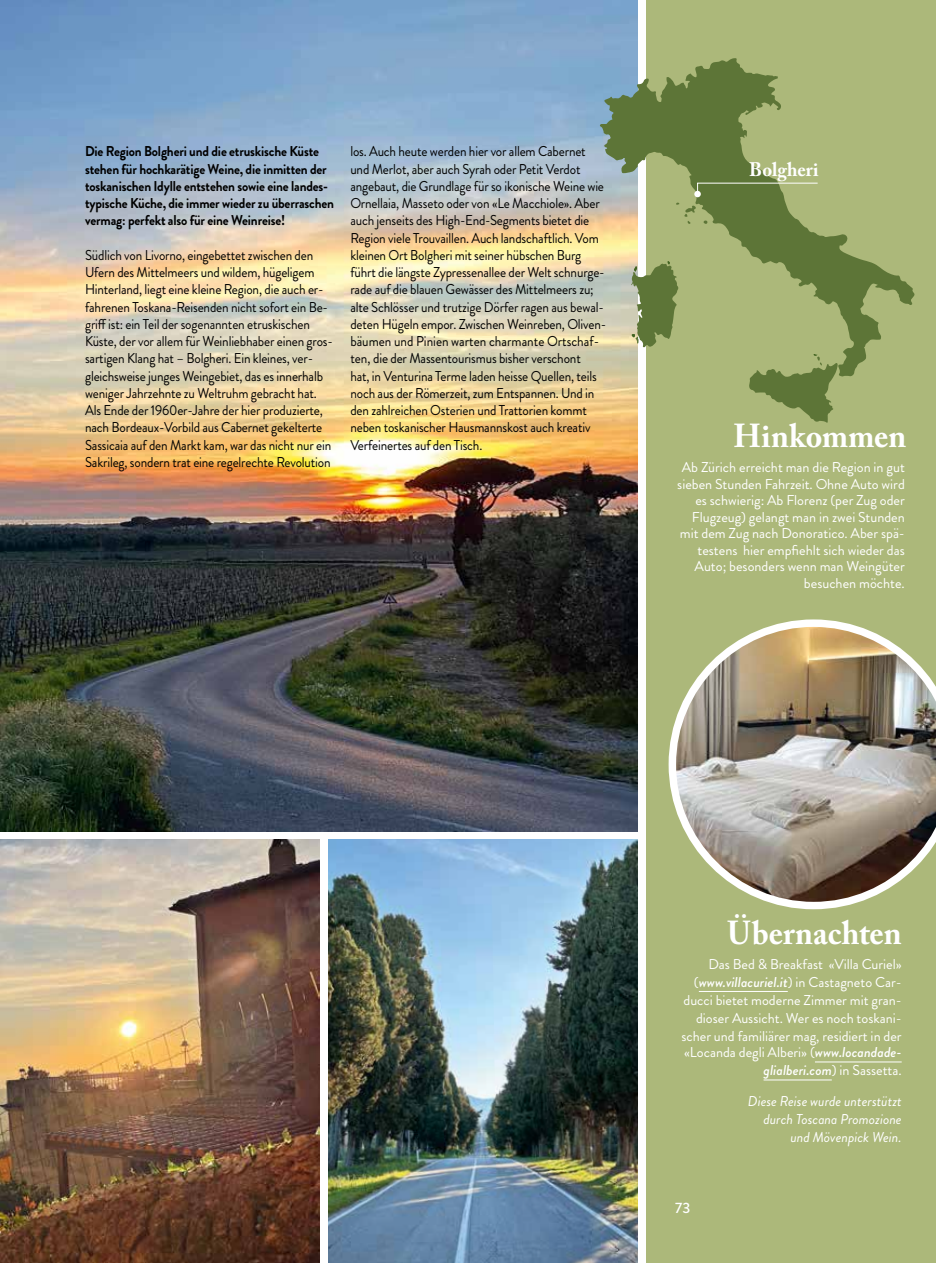
<style>
.page{position:relative;width:936px;height:1263px;background:#fff}
.page>*{position:absolute;margin:0;border:0;box-sizing:border-box;transform-origin:0 0}
.t1{font:700 33px "Adobe Caslon Pro";color:#fff;scale:.96 1}
.t2{font:700 19.5px "Adobe Caslon Pro";letter-spacing:.005em;color:#fff;scale:.96 1}
.t3{font:500 15px "Brandon Grotesque";color:#fff}
.t4{font:14.25px/17.2px "Brandon Grotesque";letter-spacing:-.01em;color:#000;scale:.93 1}
.t5{font:14.25px/16.5px "Brandon Grotesque";color:#fff;text-align:right}
.t6{font:700 14.25px/17.2px "Brandon Grotesque";letter-spacing:-.01em;color:#000;scale:.93 1}
.t7{font:italic 14.25px/18px "Brandon Grotesque";color:#fff;text-align:right}
.s1{font-weight:500;font-style:italic}
</style>
<div class="page">
<div style="left:646px;top:0;width:289px;height:1263px;background:#acb87a"></div>
<img style="left:0;top:0;width:637px;height:831px">
<img style="left:328px;top:839px;width:309px;height:424px">
<img style="left:0;top:839px;width:320px;height:424px">
<svg style="left:599px;top:58px;width:315px;height:319px"></svg>
<svg style="left:703px;top:221px;width:4px;height:3px"></svg>
<svg style="left:631px;top:261px;width:47px;height:86px"></svg>
<svg style="left:676px;top:203px;width:20px;height:21px"></svg>
<svg style="left:748px;top:354px;width:89px;height:69px"></svg>
<hr style="left:698px;top:991px;width:89px;height:1px;background:#fff">
<hr style="left:814px;top:1061px;width:87px;height:1px;background:#fff">
<hr style="left:763px;top:1079px;width:68px;height:1px;background:#fff">
<img style="left:668px;top:619px;width:267px;height:290px">
<svg style="left:694px;top:183px;width:124px;height:14px"></svg>
<p class="t6" style="left:85px;top:143px;width:269px">Die Region Bolgheri und die etruskische Küste stehen für hochkarätige Weine, die inmitten der toskanischen Idylle entstehen sowie eine landes&shy;typische Küche, die immer wieder zu überraschen vermag: perfekt also für eine Weinreise!</p>
<p class="t4" style="left:85px;top:246px;width:268px">Südlich von Livorno, eingebettet zwischen den Ufern des Mittelmeers und wildem, hügeligem Hinterland, liegt eine kleine Region, die auch er&shy;fahrenen Toskana-Reisenden nicht sofort ein Be&shy;griff ist: ein Teil der sogenannten etruskischen Küste, der vor allem für Weinliebhaber einen gros&shy;sartigen Klang hat – Bolgheri. Ein kleines, ver&shy;gleichsweise junges Weingebiet, das es innerhalb weniger Jahrzehnte zu Weltruhm gebracht hat.<br>Als Ende der 1960er-Jahre der hier produzierte, nach Bordeaux-Vorbild aus Cabernet gekelterte Sassicaia auf den Markt kam, war das nicht nur ein Sakrileg, sondern trat eine regelrechte Revolution</p>
<p class="t4" style="left:350px;top:143px;width:277px">los. Auch heute werden hier vor allem Cabernet und Merlot, aber auch Syrah oder Petit Verdot angebaut, die Grundlage für so ikonische Weine wie Ornellaia, Masseto oder von «Le Macchiole». Aber auch jenseits des High-End-Segments bietet die Region viele Trouvaillen. Auch landschaftlich. Vom kleinen Ort Bolgheri mit seiner hübschen Burg führt die längste Zypressenallee der Welt schnurge&shy;rade auf die blauen Gewässer des Mittelmeers zu; alte Schlösser und trutzige Dörfer ragen aus bewal&shy;deten Hügeln empor. Zwischen Weinreben, Oliven&shy;bäumen und Pinien warten charmante Ortschaf&shy;ten, die der Massentourismus bisher verschont<br>hat, in Venturina Terme laden heisse Quellen, teils noch aus der Römerzeit, zum Entspannen. Und in den zahlreichen Osterien und Trattorien kommt neben toskanischer Hausmannskost auch kreativ Verfeinertes auf den Tisch.</p>
<h2 class="t2" style="left:749px;top:158px;width:74px">Bolgheri</h2>
<h1 class="t1" style="left:733px;top:416px;width:181px">Hinkommen</h1>
<p class="t5" style="left:677px;top:459px;width:229px">Ab Zürich erreicht man die Region in gut sieben Stunden Fahrzeit. Ohne Auto wird es schwierig: Ab Florenz (per Zug oder Flugzeug) gelangt man in zwei Stunden mit dem Zug nach Donoratico. Aber spä&shy;testens hier empfiehlt sich wieder das Auto; besonders wenn man Weingüter besuchen möchte.</p>
<h1 class="t1" style="left:727px;top:913px;width:183px">Übernachten</h1>
<p class="t5" style="left:681px;top:955px;width:222px;line-height:18px">Das Bed &amp; Breakfast «Villa Curiel» (<span class="s1">www.villacuriel.it</span>) in Castagneto Car&shy;ducci bietet moderne Zimmer mit gran&shy;dioser Aussicht. Wer es noch toskani&shy;scher und familiärer mag, residiert in der</p>
<p class="t5" style="left:684px;top:1044px;width:219px;line-height:18px">«Locanda degli Alberi» (<span class="s1">www.locandade&shy;glialberi.com</span>) in Sassetta.</p>
<p class="t7" style="left:747px;top:1092px;width:155px">Diese Reise wurde unterstützt durch Toscana Promozione und Mövenpick Wein.</p>
<p class="t3" style="left:675px;top:1197px;width:17px">73</p>
</div>
